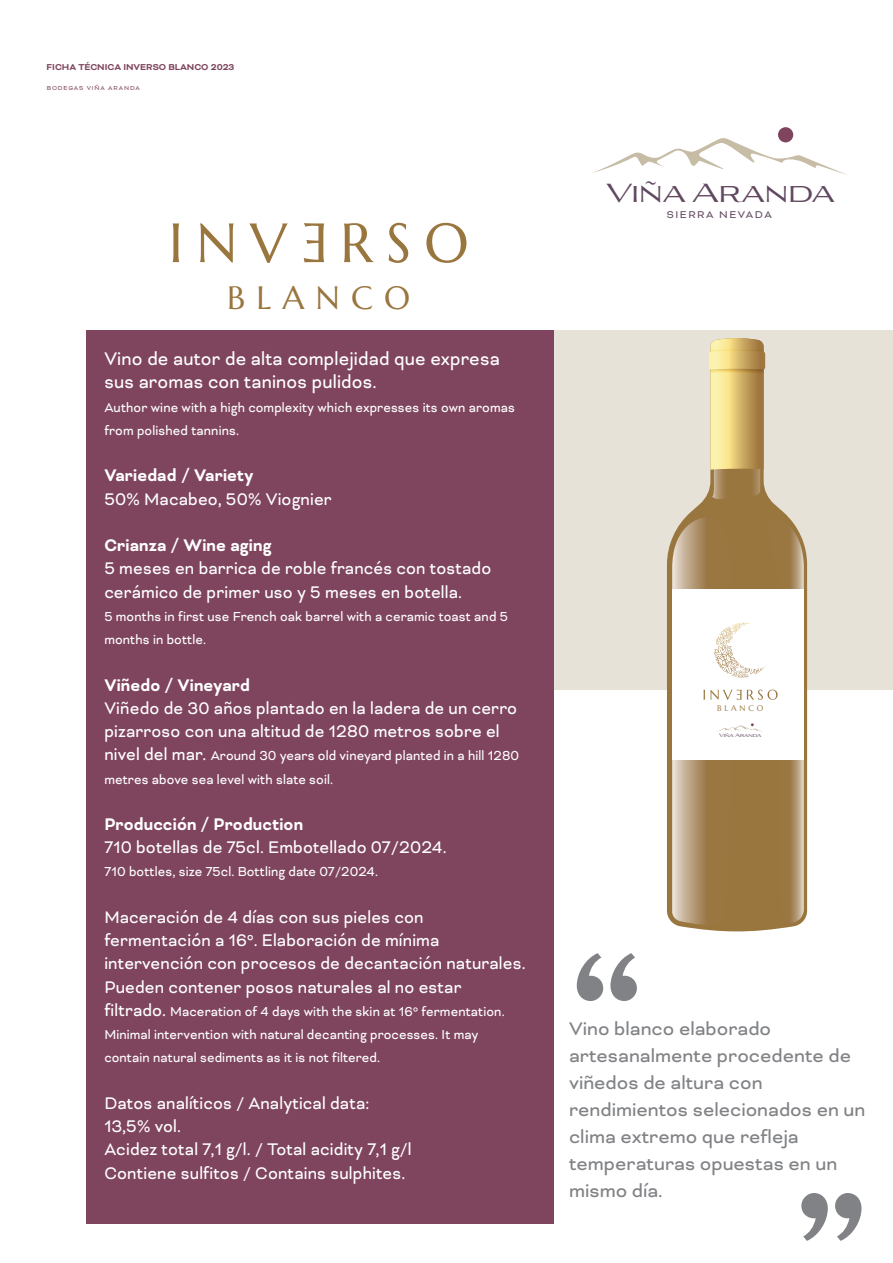
<style>
.page{position:relative;width:893px;height:1263px;background:#fff}
.page>*{position:absolute;margin:0;border:0;box-sizing:border-box;transform-origin:0 0}
.t1{font:32.25px "Marcellus";letter-spacing:.35em;color:#9a763f}
.t2{font:25.5px "Aviano Flare";color:#614860}
.t3{font:21px/27px "Bicyclette";color:#808285}
.t4{font:21px/23.2px "Bicyclette";letter-spacing:.01em;color:#fff;scale:.93 1}
.t5{font:19.35px/23.2px "Bicyclette";letter-spacing:.01em;color:#fff;scale:.93 1}
.t6{font:700 19.35px "Bicyclette";letter-spacing:.01em;color:#fff;scale:.93 1}
.t7{font:15px/23.2px "Bicyclette";letter-spacing:.01em;color:#fff;scale:.93 1}
.t8{font:11.25px "Bicyclette";letter-spacing:.14em;color:#614860}
.t9{font:700 9.9px "Bicyclette";color:#7f455e}
.t10{font:8.1px "Marcellus";letter-spacing:.35em;color:#9a763f}
.t11{font:6.6px "Bicyclette";letter-spacing:.14em;color:#7f455e}
.t12{font:4.65px "Aviano Flare";color:#614860}
.s1{font-size:19.35px}
</style>
<div class="page">
<div style="left:552px;top:330px;width:341px;height:359px;background:#e7e2d8"></div>
<div style="left:86px;top:330px;width:467px;height:894px;background:#7f455e"></div>
<svg style="left:593px;top:138px;width:254px;height:37px"></svg>
<div style="left:778px;top:127px;width:15px;height:15px;background:#7f455e;border-radius:50%"></div>
<svg style="left:667px;top:353px;width:140px;height:579px"></svg>
<svg style="left:709px;top:338px;width:56px;height:161px;background:#cdb170"></svg>
<svg style="left:801px;top:1193px;width:60px;height:48px"></svg>
<svg style="left:577px;top:953px;width:60px;height:48px"></svg>
<svg style="left:173px;top:223px;width:6px;height:39px"></svg>
<svg style="left:200px;top:223px;width:34px;height:40px"></svg>
<svg style="left:249px;top:223px;width:39px;height:40px"></svg>
<svg style="left:304px;top:223px;width:20px;height:39px"></svg>
<svg style="left:344px;top:223px;width:30px;height:39px"></svg>
<svg style="left:389px;top:223px;width:19px;height:40px"></svg>
<svg style="left:426px;top:223px;width:40px;height:40px"></svg>
<svg style="left:672px;top:517px;width:132px;height:408px"></svg>
<p class="t9" style="left:47px;top:61px;width:189px">FICHA TÉCNICA INVERSO BLANCO 2023</p>
<p class="t11" style="left:47px;top:84px;width:94px">BODEGAS VIÑA ARANDA</p>
<h1 class="t1" style="left:227px;top:277px;width:185px">BLANCO</h1>
<p class="t4" style="left:104px;top:347px;width:427px">Vino de autor de alta complejidad que expresa sus aromas con taninos pulidos.</p>
<p class="t7" style="left:104px;top:396px;width:443px">Author wine with a high complexity which expresses its own aromas from polished tannins.</p>
<p class="t6" style="left:104px;top:464px;width:162px">Variedad / Variety</p>
<p class="t5" style="left:104px;top:487px;width:246px">50% Macabeo, 50% Viognier</p>
<p class="t6" style="left:104px;top:534px;width:181px">Crianza / Wine aging</p>
<p class="t5" style="left:104px;top:557px;width:418px">5 meses en barrica de roble francés con tostado cerámico de primer uso y 5 meses en botella.</p>
<p class="t7" style="left:104px;top:605px;width:435px">5 months in first use French oak barrel with a ceramic toast and 5 months in bottle.</p>
<p class="t6" style="left:104px;top:673px;width:158px">Viñedo / Vineyard</p>
<p class="t5" style="left:104px;top:696px;width:445px">Viñedo de 30 años plantado en la ladera de un cerro pizarroso con una altitud de 1280 metros sobre el</p>
<p class="t7" style="left:104px;top:744px;width:448px"><span class="s1">nivel del mar.</span> Around 30 years old vineyard planted in a hill 1280 metres above sea level with slate soil.</p>
<p class="t6" style="left:104px;top:813px;width:215px">Producción / Production</p>
<p class="t5" style="left:104px;top:836px;width:369px">710 botellas de 75cl. Embotellado 07/2024.</p>
<p class="t7" style="left:104px;top:860px;width:296px">710 bottles, size 75cl. Bottling date 07/2024.</p>
<p class="t5" style="left:104px;top:905px;width:454px">Maceración de 4 días con sus pieles con fermentación a 16º. Elaboración de mínima intervención con procesos de decantación naturales.<br>Pueden contener posos naturales al no estar</p>
<p class="t7" style="left:104px;top:1000px;width:432px"><span class="s1">filtrado.</span> Maceration of 4 days with the skin at 16º fermentation.<br>Minimal intervention with natural decanting processes. It may contain natural sediments as it is not filtered.</p>
<p class="t5" style="left:104px;top:1091px;width:332px">Datos analíticos / Analytical data:<br>13,5% vol.<br>Acidez total 7,1 g/l. / Total acidity 7,1 g/l Contiene sulfitos / Contains sulphites.</p>
<h2 class="t2" style="left:606px;top:178px;width:230px">Viña Aranda</h2>
<p class="t8" style="left:667px;top:208px;width:107px">SIERRA NEVADA</p>
<p class="t10" style="left:717px;top:703px;width:48px">BLANCO</p>
<p class="t12" style="left:719px;top:733px;width:44px">Viña Aranda</p>
<p class="t3" style="left:569px;top:1015px;width:298px">Vino blanco elaborado artesanalmente procedente de viñedos de altura con rendimientos selecionados en un clima extremo que refleja temperaturas opuestas en un mismo día.</p>
</div>
